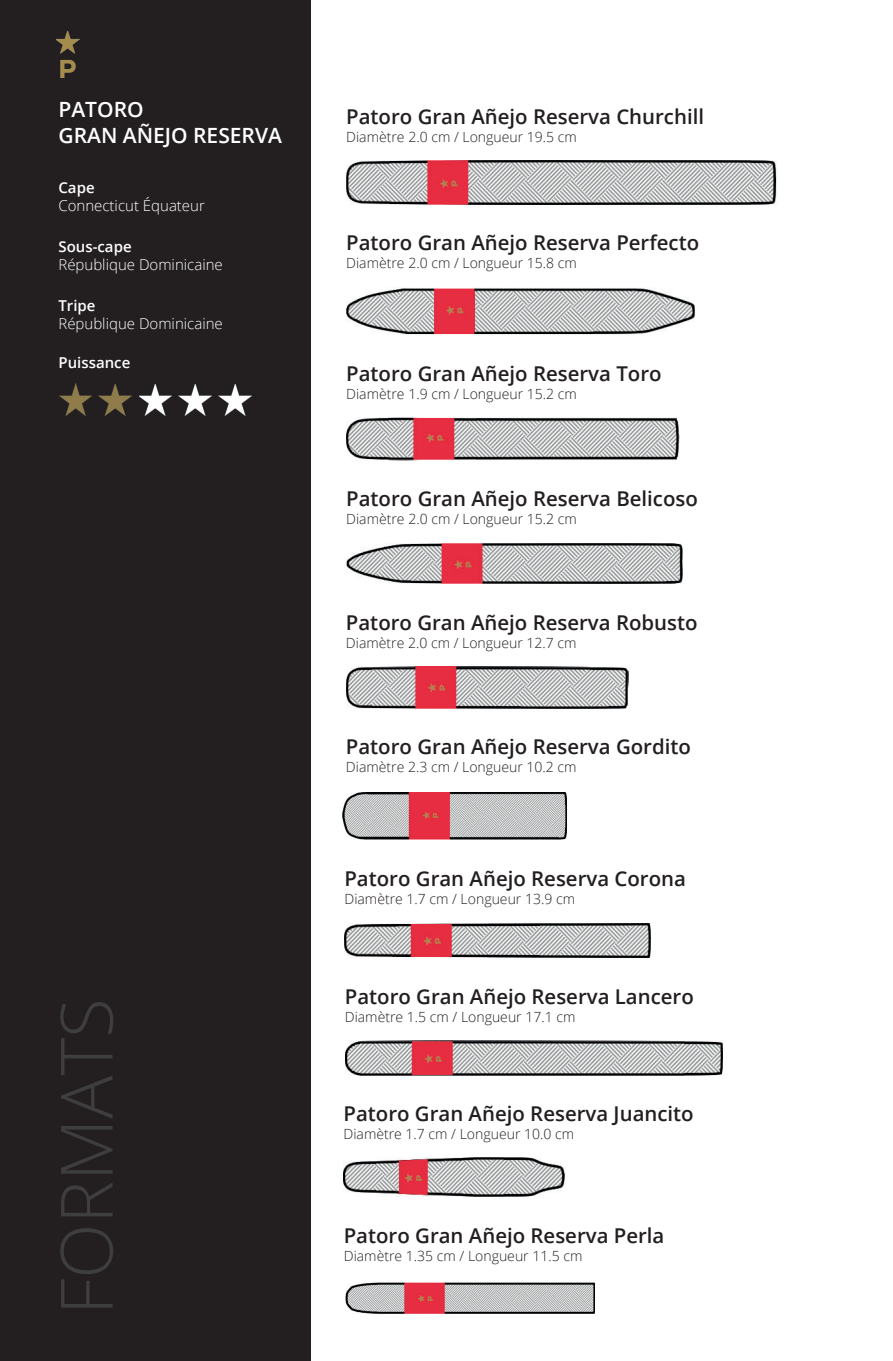
<style>
.page{position:relative;width:893px;height:1361px;background:#fff}
.page>*{position:absolute;margin:0;border:0;box-sizing:border-box;transform-origin:0 0}
.t1{font:300 72px "Open Sans";color:#3e3e3f}
.t2{font:600 21px/25.2px "Open Sans";color:#fff}
.t3{font:600 20.4px "Open Sans";color:#231f20}
.t4{font:300 15px "Open Sans";color:#fff}
.t5{font:600 15px "Open Sans";color:#fff}
.t6{font:300 14.1px "Open Sans";color:#231f20}
</style>
<div class="page">
<div style="left:0;top:0;width:311px;height:1361px;background:#231f20"></div>
<img style="left:346px;top:160px;width:431px;height:45px">
<img style="left:347px;top:287px;width:348px;height:48px">
<img style="left:346px;top:417px;width:333px;height:43px">
<img style="left:346px;top:543px;width:337px;height:41px">
<img style="left:346px;top:667px;width:282px;height:42px">
<img style="left:344px;top:923px;width:307px;height:34px">
<img style="left:345px;top:1041px;width:378px;height:34px">
<img style="left:343px;top:1157px;width:222px;height:40px">
<img style="left:139px;top:384px;width:33px;height:31px">
<img style="left:99px;top:384px;width:32px;height:31px">
<img style="left:179px;top:384px;width:32px;height:31px">
<img style="left:219px;top:384px;width:32px;height:31px">
<img style="left:59px;top:384px;width:33px;height:31px">
<img style="left:346px;top:1282px;width:249px;height:32px">
<img style="left:343px;top:792px;width:224px;height:48px">
<img style="left:56px;top:31px;width:24px;height:47px">
<p class="t2" style="left:58px;top:97px;width:225px">PATORO<br>GRAN AÑEJO RESERVA</p>
<p class="t5" style="left:58px;top:177px;width:38px">Cape</p>
<p class="t4" style="left:58px;top:195px;width:148px">Connecticut Équateur</p>
<p class="t5" style="left:58px;top:236px;width:75px">Sous-cape</p>
<p class="t4" style="left:58px;top:254px;width:166px">République Dominicaine</p>
<p class="t5" style="left:58px;top:295px;width:39px">Tripe</p>
<p class="t4" style="left:58px;top:313px;width:166px">République Dominicaine</p>
<p class="t5" style="left:58px;top:352px;width:73px">Puissance</p>
<h1 class="t1" style="left:37px;top:1314px;width:318px;rotate:-90deg">FORMATS</h1>
<p class="t3" style="left:346px;top:102px;width:359px">Patoro Gran Añejo Reserva Churchill</p>
<p class="t6" style="left:346px;top:127px;width:232px">Diamètre 2.0 cm / Longueur 19.5 cm</p>
<p class="t3" style="left:346px;top:229px;width:354px">Patoro Gran Añejo Reserva Perfecto</p>
<p class="t6" style="left:346px;top:253px;width:232px">Diamètre 2.0 cm / Longueur 15.8 cm</p>
<p class="t3" style="left:346px;top:360px;width:317px">Patoro Gran Añejo Reserva Toro</p>
<p class="t6" style="left:346px;top:384px;width:232px">Diamètre 1.9 cm / Longueur 15.2 cm</p>
<p class="t3" style="left:346px;top:485px;width:353px">Patoro Gran Añejo Reserva Belicoso</p>
<p class="t6" style="left:346px;top:509px;width:232px">Diamètre 2.0 cm / Longueur 15.2 cm</p>
<p class="t3" style="left:346px;top:608px;width:353px">Patoro Gran Añejo Reserva Robusto</p>
<p class="t6" style="left:346px;top:633px;width:232px">Diamètre 2.0 cm / Longueur 12.7 cm</p>
<p class="t3" style="left:346px;top:733px;width:347px">Patoro Gran Añejo Reserva Gordito</p>
<p class="t6" style="left:346px;top:757px;width:232px">Diamètre 2.3 cm / Longueur 10.2 cm</p>
<p class="t3" style="left:344px;top:865px;width:343px">Patoro Gran Añejo Reserva Corona</p>
<p class="t6" style="left:344px;top:889px;width:232px">Diamètre 1.7 cm / Longueur 13.9 cm</p>
<p class="t3" style="left:345px;top:982px;width:351px">Patoro Gran Añejo Reserva Lancero</p>
<p class="t6" style="left:345px;top:1007px;width:232px">Diamètre 1.5 cm / Longueur 17.1 cm</p>
<p class="t3" style="left:344px;top:1099px;width:352px">Patoro Gran Añejo Reserva Juancito</p>
<p class="t6" style="left:344px;top:1124px;width:232px">Diamètre 1.7 cm / Longueur 10.0 cm</p>
<p class="t3" style="left:344px;top:1222px;width:322px">Patoro Gran Añejo Reserva Perla</p>
<p class="t6" style="left:344px;top:1246px;width:240px">Diamètre 1.35 cm / Longueur 11.5 cm</p>
</div>
